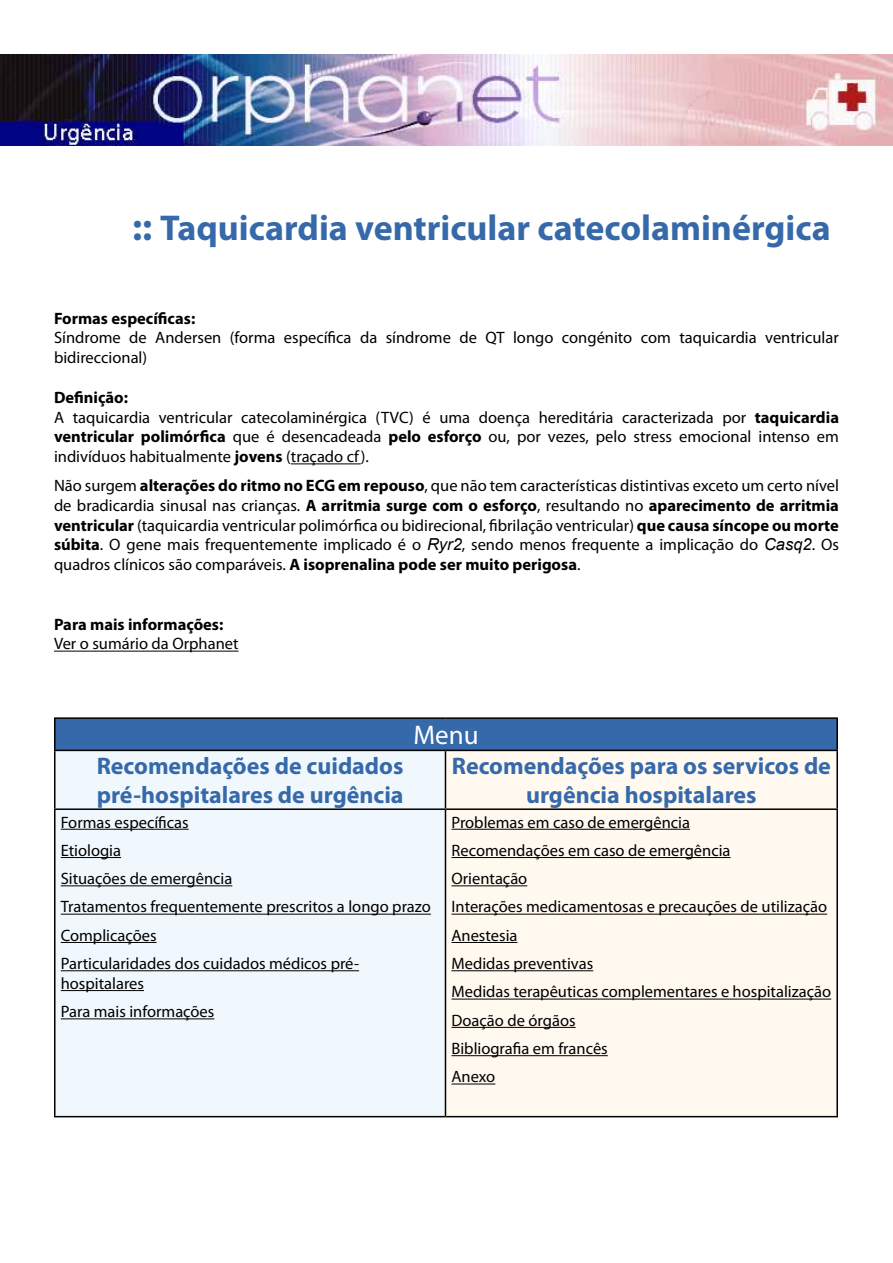
<style>
.page{position:relative;width:893px;height:1263px;background:#fff}
.page>*{position:absolute;margin:0;border:0;box-sizing:border-box;transform-origin:0 0}
.t1{font:700 36px "Myriad Pro";color:#3669aa}
.t2{font:27px "Myriad Pro";color:#fff}
.t3{font:700 24px/28.8px "Myriad Pro";color:#3669aa}
.t4{font:16.5px/28.3px "Myriad Pro";color:#000}
.t5{font:700 16.5px "Myriad Pro";color:#000}
.s1{font-size:39px}
.s2{font-weight:700}
.s3{font-family:"Arial";font-style:italic}
</style>
<div class="page">
<img style="left:0;top:54px;width:893px;height:92px">
<hr style="left:291px;top:463px;width:70px;height:1px;background:#000">
<hr style="left:54px;top:651px;width:185px;height:1px;background:#000">
<div style="left:55px;top:718px;width:782px;height:32px;background:#3669aa"></div>
<div style="left:56px;top:751px;width:389px;height:365px;background:#f1f8fd"></div>
<div style="left:446px;top:751px;width:390px;height:365px;background:#fff9f0"></div>
<hr style="left:54px;top:717px;width:391px;height:2px;background:#000">
<hr style="left:54px;top:719px;width:2px;height:31px;background:#000">
<hr style="left:445px;top:717px;width:393px;height:2px;background:#000">
<hr style="left:836px;top:719px;width:2px;height:31px;background:#000">
<hr style="left:54px;top:750px;width:391px;height:1px;background:#000">
<hr style="left:54px;top:751px;width:2px;height:57px;background:#000">
<hr style="left:445px;top:750px;width:393px;height:1px;background:#000">
<hr style="left:445px;top:751px;width:1px;height:57px;background:#000">
<hr style="left:836px;top:751px;width:2px;height:57px;background:#000">
<hr style="left:54px;top:808px;width:391px;height:2px;background:#000">
<hr style="left:54px;top:810px;width:2px;height:306px;background:#000">
<hr style="left:445px;top:808px;width:393px;height:2px;background:#000">
<hr style="left:445px;top:810px;width:1px;height:306px;background:#000">
<hr style="left:836px;top:810px;width:2px;height:306px;background:#000">
<hr style="left:54px;top:1116px;width:391px;height:1px;background:#000">
<hr style="left:445px;top:1116px;width:393px;height:1px;background:#000">
<hr style="left:61px;top:829px;width:128px;height:1px;background:#000">
<hr style="left:61px;top:857px;width:60px;height:1px;background:#000">
<hr style="left:61px;top:885px;width:171px;height:1px;background:#000">
<hr style="left:61px;top:914px;width:370px;height:1px;background:#000">
<hr style="left:61px;top:942px;width:96px;height:1px;background:#000">
<hr style="left:61px;top:970px;width:298px;height:1px;background:#000">
<hr style="left:61px;top:990px;width:83px;height:1px;background:#000">
<hr style="left:61px;top:1018px;width:153px;height:1px;background:#000">
<hr style="left:451px;top:829px;width:239px;height:1px;background:#000">
<hr style="left:451px;top:857px;width:280px;height:1px;background:#000">
<hr style="left:451px;top:885px;width:76px;height:1px;background:#000">
<hr style="left:451px;top:914px;width:376px;height:1px;background:#000">
<hr style="left:451px;top:942px;width:66px;height:1px;background:#000">
<hr style="left:451px;top:970px;width:142px;height:1px;background:#000">
<hr style="left:451px;top:999px;width:380px;height:1px;background:#000">
<hr style="left:451px;top:1027px;width:125px;height:1px;background:#000">
<hr style="left:451px;top:1055px;width:157px;height:1px;background:#000">
<hr style="left:451px;top:1083px;width:44px;height:1px;background:#000">
<h1 class="t1" style="left:132px;top:204px;width:700px"><span class="s1">::</span> Taquicardia ventricular catecolaminérgica</h1>
<p class="t5" style="left:54px;top:307px;width:143px">Formas específicas:</p>
<p class="t4" style="left:54px;top:328px;width:786px;line-height:19.8px">Síndrome de Andersen (forma específica da síndrome de QT longo congénito com taquicardia ventricular bidireccional)</p>
<p class="t4" style="left:54px;top:387px;width:786px;line-height:19.8px"><span class="s2">Definição:<br></span>A taquicardia ventricular catecolaminérgica (TVC) é uma doença hereditária caracterizada por <span class="s2">taquicardia ventricular polimórfica</span> que é desencadeada <span class="s2">pelo esforço</span> ou, por vezes, pelo stress emocional intenso em indivíduos habitualmente <span class="s2">jovens</span> (traçado cf).</p>
<p class="t4" style="left:54px;top:475px;width:786px;line-height:19.8px;text-align:justify">Não surgem <span class="s2">alterações do ritmo no ECG em repouso</span>, que não tem características distintivas exceto um certo nível de bradicardia sinusal nas crianças. <span class="s2">A arritmia surge com o esforço</span>, resultando no <span class="s2">aparecimento de arritmia ventricular</span> (taquicardia ventricular polimórfica ou bidirecional, fibrilação ventricular) <span class="s2">que causa síncope ou morte súbita</span>. O gene mais frequentemente implicado é o <span class="s3">Ryr2</span>, sendo menos frequente a implicação do <span class="s3">Casq2</span>. Os quadros clínicos são comparáveis. <span class="s2">A isoprenalina pode ser muito perigosa</span>.</p>
<p class="t5" style="left:54px;top:613px;width:171px">Para mais informações:</p>
<p class="t4" style="left:54px;top:629px;width:186px">Ver o sumário da Orphanet</p>
<h2 class="t2" style="left:413px;top:719px;width:67px">Menu</h2>
<h3 class="t3" style="left:97px;top:751px;width:308px">Recomendações de cuidados pré-hospitalares de urgência</h3>
<h3 class="t3" style="left:452px;top:751px;width:381px;text-align:center">Recomendações para os servicos de urgência hospitalares</h3>
<p class="t4" style="left:61px;top:808px;width:372px">Formas específicas<br>Etiologia<br>Situações de emergência<br>Tratamentos frequentemente prescritos a longo prazo<br>Complicações<br>Particularidades dos cuidados médicos pré-</p>
<p class="t4" style="left:61px;top:969px;width:155px">hospitalares<br>Para mais informações</p>
<p class="t4" style="left:451px;top:808px;width:381px">Problemas em caso de emergência<br>Recomendações em caso de emergência<br>Orientação<br>Interações medicamentosas e precauções de utilização<br>Anestesia<br>Medidas preventivas<br>Medidas terapêuticas complementares e hospitalização<br>Doação de órgãos<br>Bibliografia em francês<br>Anexo</p>
</div>
